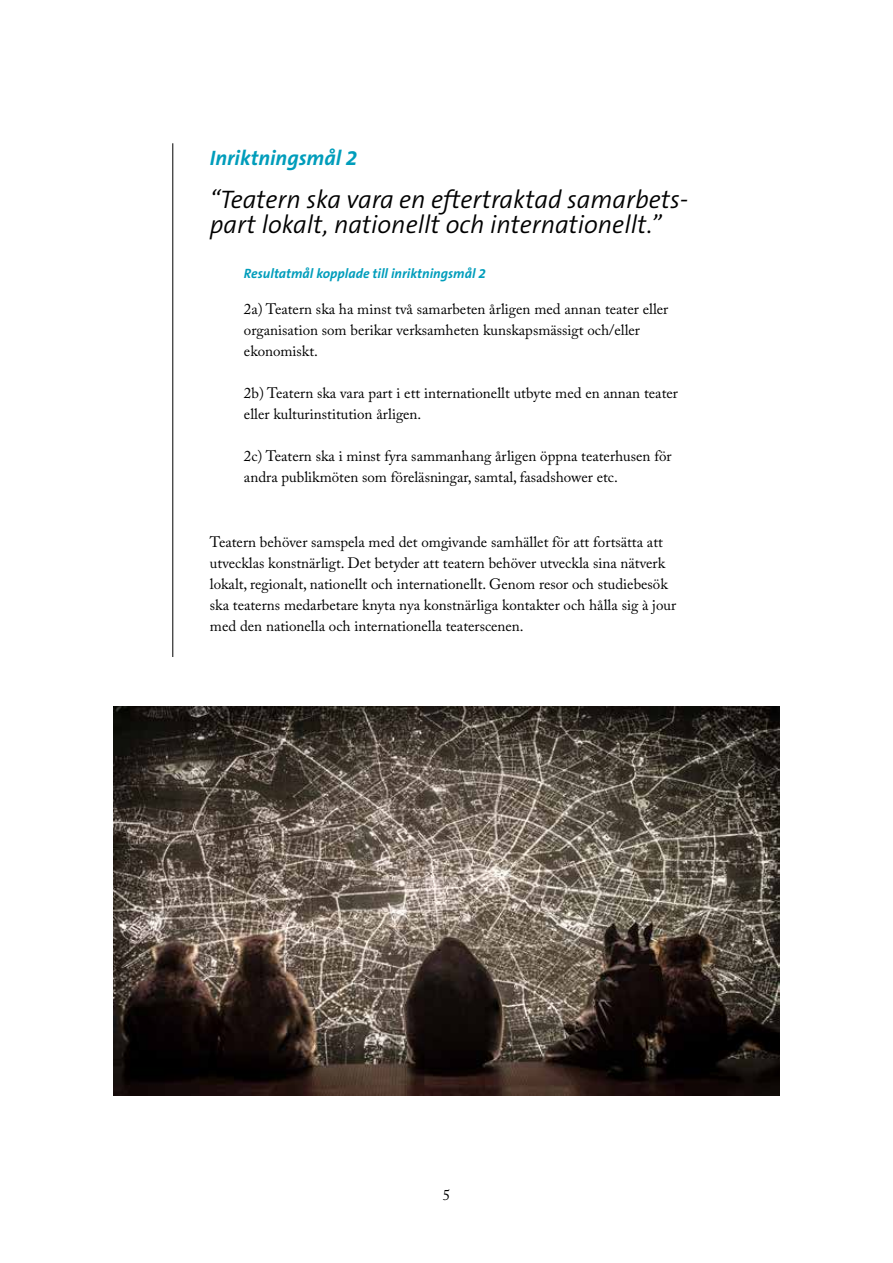
<style>
.page{position:relative;width:893px;height:1263px;background:#fff}
.page>*{position:absolute;margin:0;border:0;box-sizing:border-box;transform-origin:0 0}
.t1{font:italic 300 25.5px/25.5px "The Sans B W4";color:#000}
.t2{font:italic 700 21px "The Sans B W7";color:#009dbb}
.t3{font:15px/21px "Adobe Caslon Pro";color:#000}
.t4{font:italic 700 13.5px "The Sans B W7";color:#009dbb}
</style>
<div class="page">
<hr style="left:172px;top:143px;width:1px;height:514px;background:#000">
<img style="left:113px;top:706px;width:667px;height:389px">
<h2 class="t2" style="left:210px;top:145px;width:149px">Inriktningsmål 2</h2>
<h1 class="t1" style="left:210px;top:187px;width:480px">“Teatern ska vara en eftertraktad samarbets&shy;part lokalt, nationellt och internationellt.”</h1>
<p class="t4" style="left:244px;top:265px;width:243px">Resultatmål kopplade till inriktningsmål 2</p>
<p class="t3" style="left:244px;top:299px;width:426px">2a) Teatern ska ha minst två samarbeten årligen med annan teater eller organisation som berikar verksamheten kunskapsmässigt och/eller ekonomiskt.</p>
<p class="t3" style="left:244px;top:383px;width:436px">2b) Teatern ska vara part i ett internationellt utbyte med en annan teater eller kulturinstitution årligen.</p>
<p class="t3" style="left:244px;top:446px;width:429px">2c) Teatern ska i minst fyra sammanhang årligen öppna teaterhusen för andra publikmöten som föreläsningar, samtal, fasadshower etc.</p>
<p class="t3" style="left:210px;top:531px;width:468px">Teatern behöver samspela med det omgivande samhället för att fortsätta att utvecklas konstnärligt. Det betyder att teatern behöver utveckla sina nätverk lokalt, regionalt, nationellt och internationellt. Genom resor och studiebesök ska teaterns medarbetare knyta nya konstnärliga kontakter och hålla sig à jour med den nationella och internationella teaterscenen.</p>
<p class="t3" style="left:443px;top:1184px;width:9px">5</p>
</div>
